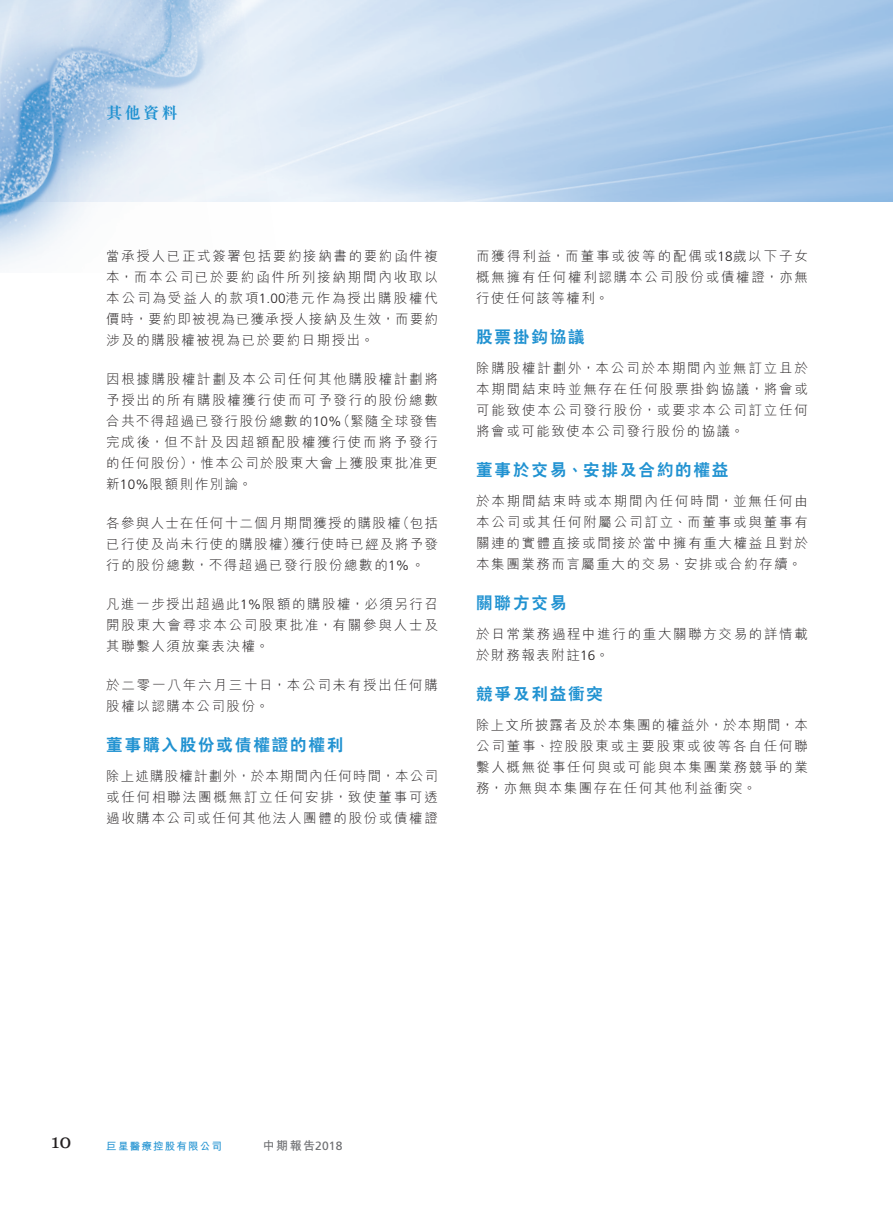
<style>
.page{position:relative;width:893px;height:1212px;background:#fff}
.page>*{position:absolute;margin:0;border:0;box-sizing:border-box;transform-origin:0 0}
.t1{font:19.5px "Georgia";color:#231f20}
._03_H1{font:800 16.5px "C Hei 2 HK";letter-spacing:.115em;color:#2192d1}
.t2{font:700 16.5px "M Sung HK";color:#2192d1}
._11_P0{font:300 13.5px/21px "M Hei HK";letter-spacing:.12em;color:#231f20;text-align:justify}
.t3{font:700 12px "M Hei HK";color:#6c6d70}
.t4{font:700 10.5px "M Hei HK";letter-spacing:.115em;color:#2192d1}
.s1{font-family:"Frutiger LT Std"}
.s2{font-family:"Frutiger LT Std";font-weight:400}
</style>
<div class="page">
<img style="left:0;top:0;width:283px;height:265px">
<p class="t2" style="left:106px;top:101px;width:73px">其他資料</p>
<p class="_11_P0" style="left:106px;top:245px;width:333px">當承授人已正式簽署包括要約接納書的要約函件複本，而本公司已於要約函件所列接納期間內收取以本公司為受益人的款項<span class="s1">1.00</span>港元作為授出購股權代價時，要約即被視為已獲承授人接納及生效，而要約涉及的購股權被視為已於要約日期授出。</p>
<p class="_11_P0" style="left:106px;top:368px;width:333px">因根據購股權計劃及本公司任何其他購股權計劃將予授出的所有購股權獲行使而可予發行的股份總數合共不得超過已發行股份總數的<span class="s1">10%</span>（緊隨全球發售完成後，但不計及因超額配股權獲行使而將予發行的任何股份），惟本公司於股東大會上獲股東批准更新<span class="s1">10%</span>限額則作別論。</p>
<p class="_11_P0" style="left:106px;top:512px;width:333px">各參與人士在任何十二個月期間獲授的購股權（包括已行使及尚未行使的購股權）獲行使時已經及將予發行的股份總數，不得超過已發行股份總數的<span class="s1">1%</span>。</p>
<p class="_11_P0" style="left:106px;top:593px;width:333px">凡進一步授出超過此<span class="s1">1%</span>限額的購股權，必須另行召開股東大會尋求本公司股東批准，有關參與人士及其聯繫人須放棄表決權。</p>
<p class="_11_P0" style="left:106px;top:674px;width:333px">於二零一八年六月三十日，本公司未有授出任何購股權以認購本公司股份。</p>
<p class="_03_H1" style="left:106px;top:734px;width:239px">董事購入股份或債權證的權利</p>
<p class="_11_P0" style="left:106px;top:765px;width:333px">除上述購股權計劃外，於本期間內任何時間，本公司或任何相聯法團概無訂立任何安排，致使董事可透過收購本公司或任何其他法人團體的股份或債權證</p>
<p class="_11_P0" style="left:476px;top:245px;width:333px">而獲得利益，而董事或彼等的配偶或<span class="s1">18</span>歲以下子女概無擁有任何權利認購本公司股份或債權證，亦無行使任何該等權利。</p>
<p class="_03_H1" style="left:476px;top:326px;width:110px">股票掛鈎協議</p>
<p class="_11_P0" style="left:476px;top:357px;width:333px">除購股權計劃外，本公司於本期間內並無訂立且於本期間結束時並無存在任何股票掛鈎協議，將會或可能致使本公司發行股份，或要求本公司訂立任何將會或可能致使本公司發行股份的協議。</p>
<p class="_03_H1" style="left:476px;top:459px;width:254px">董事於交易、安排及合約的權益</p>
<p class="_11_P0" style="left:476px;top:490px;width:333px">於本期間結束時或本期間內任何時間，並無任何由本公司或其任何附屬公司訂立、而董事或與董事有關連的實體直接或間接於當中擁有重大權益且對於本集團業務而言屬重大的交易、安排或合約存續。</p>
<p class="_03_H1" style="left:476px;top:592px;width:92px">關聯方交易</p>
<p class="_11_P0" style="left:476px;top:623px;width:333px">於日常業務過程中進行的重大關聯方交易的詳情載於財務報表附註<span class="s1">16</span>。</p>
<p class="_03_H1" style="left:476px;top:683px;width:128px">競爭及利益衝突</p>
<p class="_11_P0" style="left:476px;top:714px;width:333px">除上文所披露者及於本集團的權益外，於本期間，本公司董事、控股股東或主要股東或彼等各自任何聯繫人概無從事任何與或可能與本集團業務競爭的業務，亦無與本集團存在任何其他利益衝突。</p>
<p class="t1" style="left:51px;top:1130px;width:22px">10</p>
<p class="t4" style="left:106px;top:1138px;width:117px">巨星醫療控股有限公司</p>
<p class="t3" style="left:263px;top:1136px;width:81px">中期報告<span class="s2">2018</span></p>
</div>
